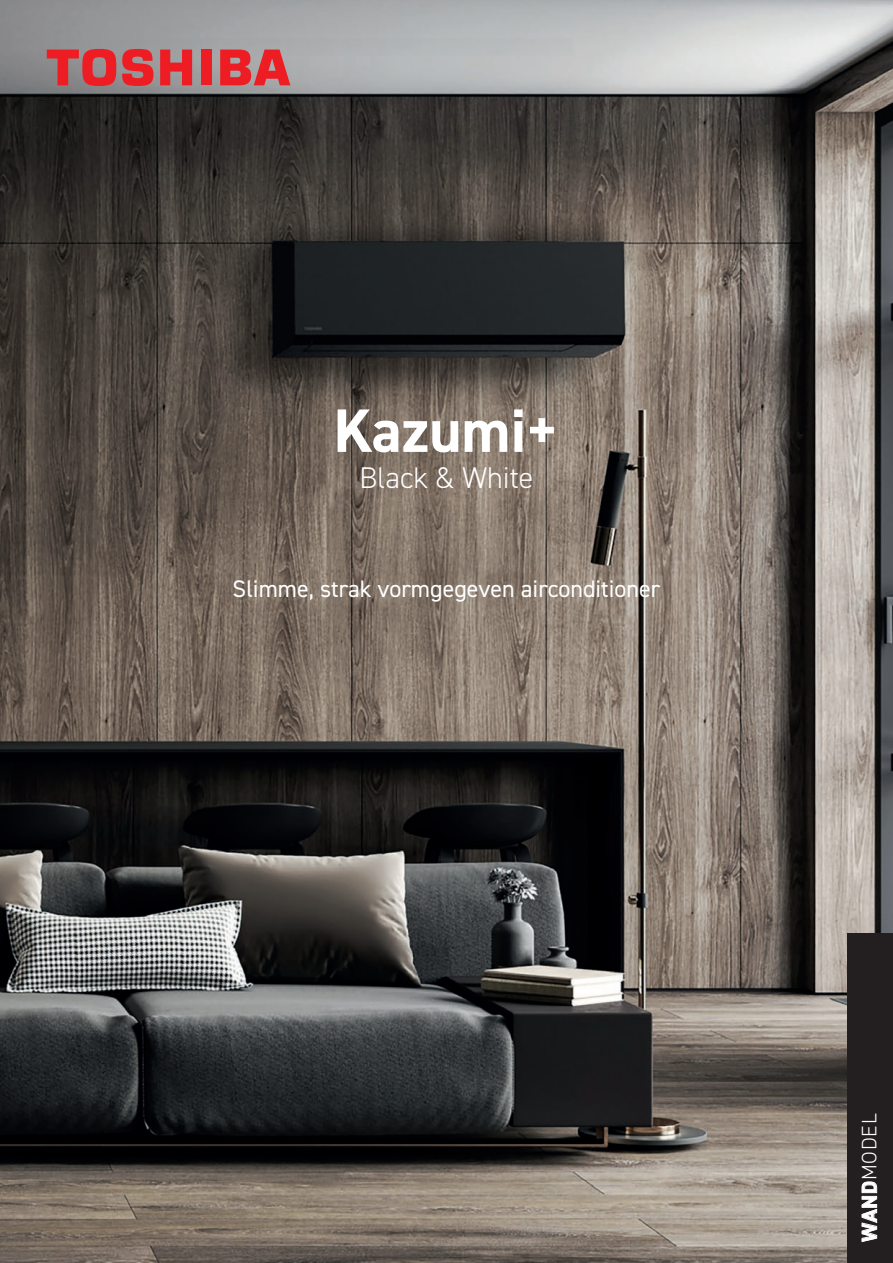
<style>
.page{position:relative;width:893px;height:1263px;background:#fff}
.page>*{position:absolute;margin:0;border:0;box-sizing:border-box;transform-origin:0 0}
.t1{font:700 61.5px "DIN2014";color:#fff}
.t2{font:300 30px "DIN2014";color:#fff}
.t3{font:24px "DIN2014";color:#fff}
.t4{font:300 21px "DIN2014";letter-spacing:.04em;color:#fff}
.s1{font-weight:700}
</style>
<div class="page">
<img style="left:1px;top:0;width:892px;height:1263px">
<svg style="left:47px;top:49px;width:69px;height:37px"></svg>
<div style="left:201px;top:50px;width:10px;height:35px;background:#ee1d23"></div>
<svg style="left:160px;top:50px;width:32px;height:35px"></svg>
<svg style="left:220px;top:50px;width:70px;height:35px"></svg>
<svg style="left:122px;top:49px;width:31px;height:37px"></svg>
<div style="left:848px;top:933px;width:45px;height:330px;background:#231f20"></div>
<img style="left:0;top:0;width:1px;height:1263px">
<h1 class="t1" style="left:333px;top:390px;width:228px">Kazumi+</h1>
<p class="t2" style="left:360px;top:459px;width:175px">Black &amp; White</p>
<p class="t3" style="left:233px;top:574px;width:429px">Slimme, strak vormgegeven airconditioner</p>
<p class="t4" style="left:857px;top:1241px;width:129px;rotate:-90deg"><span class="s1">WAND</span>MODEL</p>
</div>
